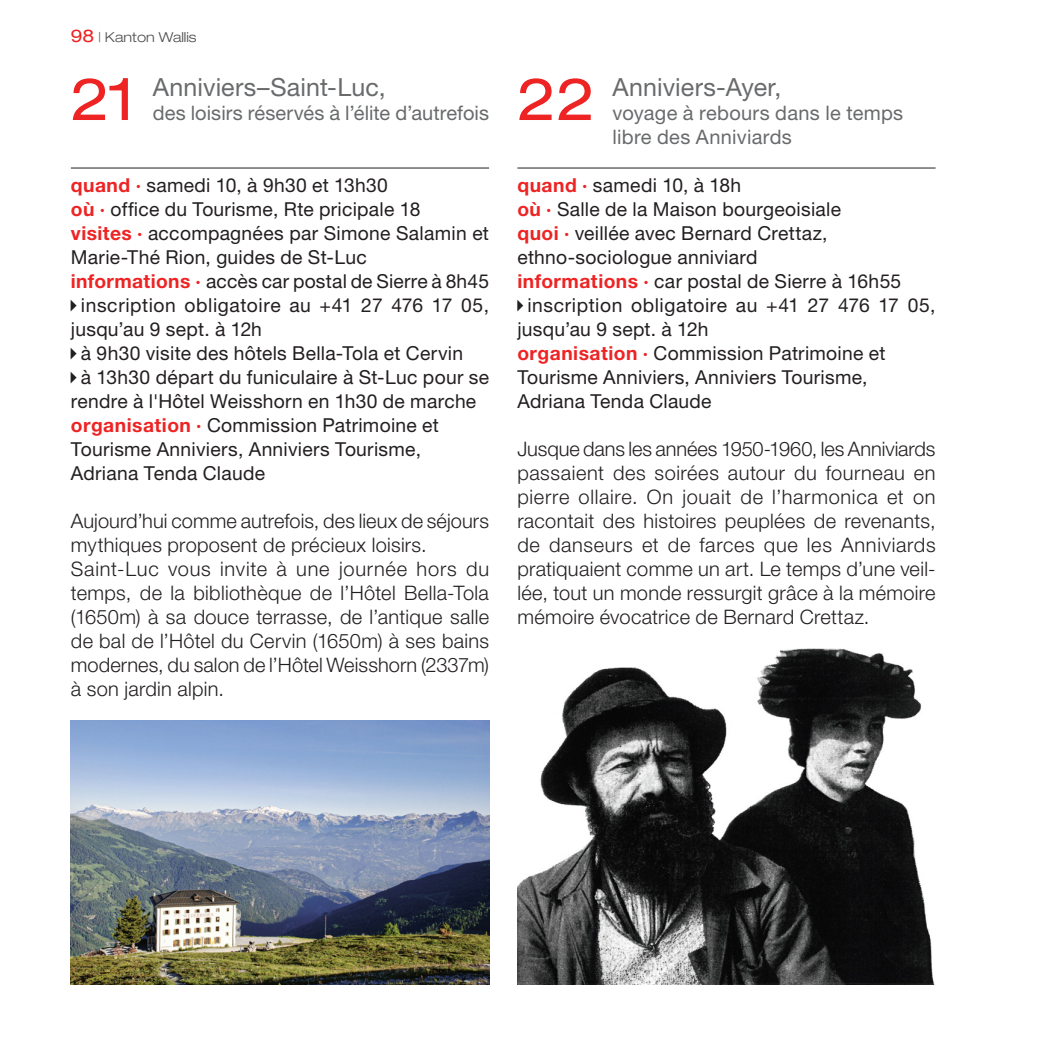
<style>
.page{position:relative;width:1049px;height:1049px;background:#fff}
.page>*{position:absolute;margin:0;border:0;box-sizing:border-box;transform-origin:0 0}
.Titre_visite_sur_2_l{font:expanded 58.5px "Helvetica Neue LT Std";color:#ee2323}
.Titre_visite_sur_2_l-2{font:25px "Helvetica Neue LT Std";letter-spacing:.005em;color:#686a6c}
.Paragraphe_1{font:300 20px/24px "Helvetica Neue LT Std";letter-spacing:.01em;color:#231f20}
.Paragraphe_suite{font:300 20px/24px "Helvetica Neue LT Std";letter-spacing:.005em;color:#231f20;text-align:justify}
.Titre_visite_sur_2_l-3{font:20px/24px "Helvetica Neue LT Std";letter-spacing:.01em;color:#686a6c}
.Normal_espace_avant{font:19.25px/24px "Helvetica Neue LT Std";letter-spacing:.015em;color:#231f20}
.Normal_filet_haut{font:19.25px "Helvetica Neue LT Std";letter-spacing:.015em;color:#231f20}
.t1{font:300 expanded 13.75px "Helvetica Neue LT Std";color:#4e4e51}
.s1{font-weight:400;font-size:17.5px;color:#ee2323}
.s2{font-weight:700;color:#ee2323}
</style>
<div class="page">
<hr style="left:71px;top:168px;width:418px;height:1px;background:#231f20">
<hr style="left:517px;top:168px;width:418px;height:1px;background:#231f20">
<img style="left:71px;top:720px;width:418px;height:264px">
<img style="left:517px;top:648px;width:418px;height:336px">
<p class="t1" style="left:71px;top:29px;width:127px"><span class="s1">98</span> | Kanton Wallis</p>
<p class="Titre_visite_sur_2_l" style="left:71px;top:64px;width:67px">21</p>
<p class="Titre_visite_sur_2_l-2" style="left:153px;top:72px;width:234px">Anniviers–Saint-Luc,</p>
<p class="Titre_visite_sur_2_l-3" style="left:153px;top:101px;width:338px">des loisirs réservés à l’élite d’autrefois</p>
<p class="Normal_espace_avant" style="left:71px;top:173px;width:319px"><span class="s2">quand ·</span> samedi 10, à 9h30 et 13h30</p>
<p class="Normal_espace_avant" style="left:71px;top:197px;width:351px"><span class="s2">où ·</span> office du Tourisme, Rte pricipale 18</p>
<p class="Normal_espace_avant" style="left:71px;top:221px;width:420px"><span class="s2">visites ·</span> accompagnées par Simone Salamin et<br>Marie-Thé Rion, guides de St-Luc</p>
<p class="Normal_espace_avant" style="left:71px;top:269px;width:420px"><span class="s2">informations ·</span> accès car postal de Sierre à 8h45</p>
<p class="Normal_espace_avant" style="left:71px;top:293px;width:420px;text-indent:10px">inscription obligatoire au +41 27 476 17 05, jusqu’au 9 sept. à 12h</p>
<p class="Normal_espace_avant" style="left:81px;top:341px;width:384px">à 9h30 visite des hôtels Bella-Tola et Cervin</p>
<p class="Normal_espace_avant" style="left:71px;top:365px;width:420px;text-indent:10px">à 13h30 départ du funiculaire à St-Luc pour se rendre à l'Hôtel Weisshorn en 1h30 de marche</p>
<p class="Normal_espace_avant" style="left:71px;top:413px;width:369px"><span class="s2">organisation ·</span> Commission Patrimoine et<br>Tourisme Anniviers, Anniviers Tourisme,<br>Adriana Tenda Claude</p>
<p class="Paragraphe_1" style="left:71px;top:508px;width:420px">Aujourd’hui comme autrefois, des lieux de séjours mythiques proposent de précieux loisirs.</p>
<p class="Paragraphe_suite" style="left:71px;top:556px;width:420px">Saint-Luc vous invite à une journée hors du temps, de la bibliothèque de l’Hôtel Bella-Tola (1650m) à sa douce terrasse, de l’antique salle de bal de l’Hôtel du Cervin (1650m) à ses bains modernes, du salon de l’Hôtel Weisshorn (2337m) à son jardin alpin.</p>
<p class="Titre_visite_sur_2_l" style="left:517px;top:64px;width:80px">22</p>
<p class="Titre_visite_sur_2_l-2" style="left:613px;top:72px;width:170px">Anniviers-Ayer,</p>
<p class="Titre_visite_sur_2_l-3" style="left:613px;top:101px;width:292px">voyage à rebours dans le temps libre des Anniviards</p>
<p class="Normal_filet_haut" style="left:517px;top:174px;width:225px"><span class="s2">quand ·</span> samedi 10, à 18h</p>
<p class="Normal_espace_avant" style="left:517px;top:197px;width:325px"><span class="s2">où ·</span> Salle de la Maison bourgeoisiale</p>
<p class="Normal_espace_avant" style="left:517px;top:221px;width:312px"><span class="s2">quoi ·</span> veillée avec Bernard Crettaz,</p>
<p class="Normal_espace_avant" style="left:517px;top:245px;width:242px">ethno-sociologue anniviard</p>
<p class="Normal_espace_avant" style="left:517px;top:269px;width:385px"><span class="s2">informations ·</span> car postal de Sierre à 16h55</p>
<p class="Normal_espace_avant" style="left:517px;top:293px;width:420px;text-indent:10px">inscription obligatoire au +41 27 476 17 05, jusqu’au 9 sept. à 12h</p>
<p class="Normal_espace_avant" style="left:517px;top:341px;width:369px"><span class="s2">organisation ·</span> Commission Patrimoine et<br>Tourisme Anniviers, Anniviers Tourisme,<br>Adriana Tenda Claude</p>
<p class="Paragraphe_1" style="left:517px;top:436px;width:420px;text-align:justify">Jusque dans les années 1950-1960, les Anniviards passaient des soirées autour du fourneau en pierre ollaire. On jouait de l’harmonica et on racontait des histoires peuplées de revenants, de danseurs et de farces que les Anniviards pratiquaient comme un art. Le temps d’une veil&shy;lée, tout un monde ressurgit grâce à la mémoire mémoire évocatrice de Bernard Crettaz.</p>
</div>
